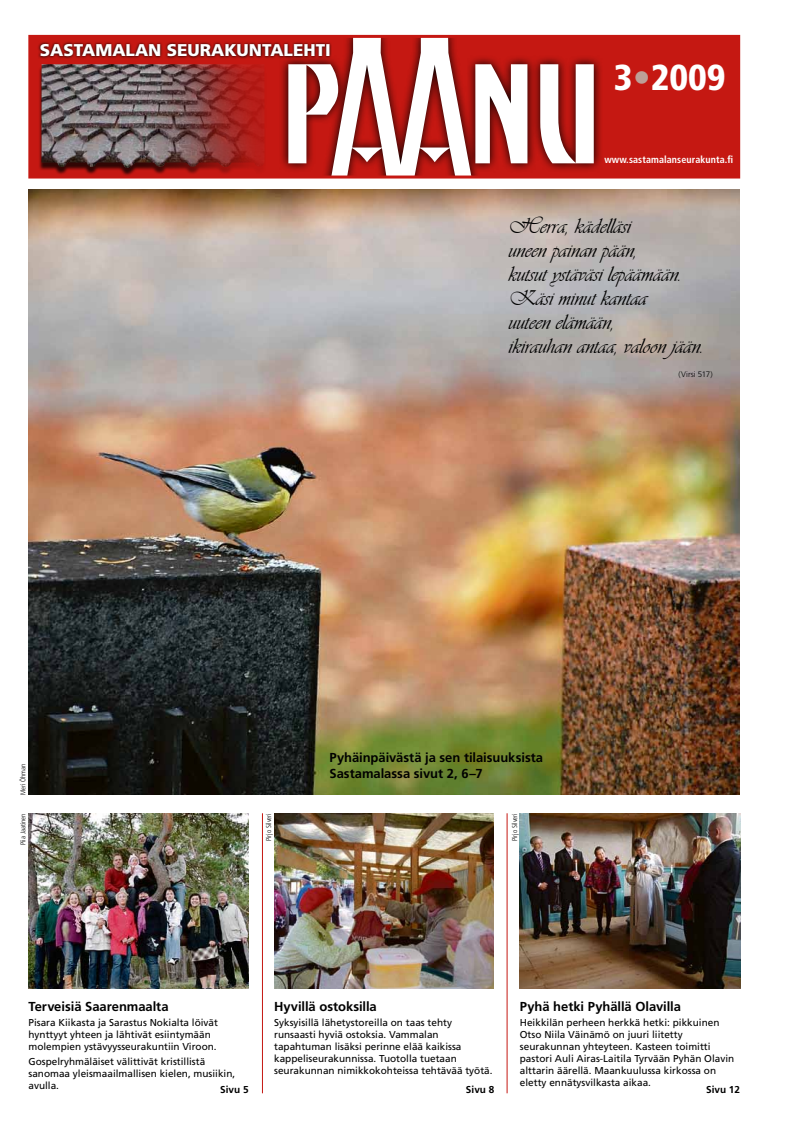
<style>
.page{position:relative;width:794px;height:1134px;background:#fff}
.page>*{position:absolute;margin:0;border:0;box-sizing:border-box;transform-origin:0 0}
.t1{font:900 condensed 36px "Frutiger";color:#fff}
.t2{font:22px/24px "Vivaldii";color:#000}
.t3{font:900 17px "Frutiger";color:#fff}
.t4{font:700 13px/16px "Frutiger";letter-spacing:-.005em;color:#000}
.t5{font:10px/12px "Frutiger";color:#000}
.t6{font:700 condensed 10px "Frutiger";letter-spacing:.01em;color:#fff}
.t7{font:700 10px "Frutiger";color:#000}
.t8{font:300 8px "Frutiger";letter-spacing:.005em;color:#000}
.t9{font:300 condensed 7px "Frutiger";color:#000}
.s1{color:#bd9f97}
</style>
<div class="page">
<img style="left:28px;top:189px;width:711px;height:605px">
<div style="left:30px;top:36px;width:708px;height:141px;background:#c51812"></div>
<svg style="left:281px;top:59px;width:320px;height:110px"></svg>
<svg style="left:288px;top:39px;width:306px;height:136px"></svg>
<div style="left:28px;top:35px;width:712px;height:144px;border:3px solid #c51812"></div>
<div style="left:38px;top:67px;width:229px;height:110px;background:#000;opacity:.75"></div>
<img style="left:42px;top:64px;width:222px;height:104px">
<svg style="left:38px;top:41px;width:294px;height:18px"></svg>
<hr style="left:262px;top:813px;width:1px;height:280px;background:#c51812">
<img style="left:520px;top:813px;width:220px;height:176px">
<img style="left:28px;top:813px;width:221px;height:176px">
<hr style="left:506px;top:813px;width:1px;height:280px;background:#c51812">
<img style="left:274px;top:813px;width:220px;height:176px">
<h3 class="t3" style="left:40px;top:40px;width:292px">SASTAMALAN SEURAKUNTALEHTI</h3>
<h1 class="t1" style="left:614px;top:56px;width:113px">3<span class="s1">•</span>2009</h1>
<p class="t6" style="left:604px;top:154px;width:130px">www.sastamalanseurakunta.fi</p>
<h2 class="t2" style="left:508px;top:214px;width:197px">Herra, kädelläsi<br>uneen painan pään,<br>kutsut ystäväsi lepäämään.<br>Käsi minut kantaa<br>uuteen elämään,<br>ikirauhan antaa, valoon jään.</h2>
<p class="t8" style="left:678px;top:370px;width:36px">(Virsi 517)</p>
<p class="t9" style="left:19px;top:795px;width:33px;rotate:-90deg">Meri Öhman</p>
<h3 class="t4" style="left:329px;top:749px;width:215px">Pyhäinpäivästä ja sen tilaisuuksista<br>Sastamalassa sivut 2, 6–7</h3>
<p class="t9" style="left:19px;top:845px;width:33px;rotate:-90deg">Piia Jaatinen</p>
<p class="t9" style="left:265px;top:841px;width:29px;rotate:-90deg">Pirjo Silveri</p>
<p class="t9" style="left:510px;top:841px;width:29px;rotate:-90deg">Pirjo Silveri</p>
<h3 class="t4" style="left:28px;top:999px;width:142px">Terveisiä Saarenmaalta</h3>
<p class="t5" style="left:28px;top:1017px;width:191px">Pisara Kiikasta ja Sarastus Nokialta löivät hynttyyt yhteen ja lähtivät esiintymään molempien ystävyysseurakuntiin Viroon.</p>
<p class="t5" style="left:28px;top:1055px;width:208px">Gospelryhmäläiset välittivät kristillistä sanomaa yleismaailmallisen kielen, musiikin, avulla.</p>
<h3 class="t4" style="left:274px;top:999px;width:104px">Hyvillä ostoksilla</h3>
<p class="t5" style="left:274px;top:1017px;width:220px">Syksyisillä lähetystoreilla on taas tehty runsaasti hyviä ostoksia. Vammalan tapahtuman lisäksi perinne elää kaikissa kappeliseurakunnissa. Tuotolla tuetaan seurakunnan nimikkokohteissa tehtävää työtä.</p>
<p class="t7" style="left:466px;top:1084px;width:30px">Sivu 8</p>
<h3 class="t4" style="left:520px;top:999px;width:163px">Pyhä hetki Pyhällä Olavilla</h3>
<p class="t5" style="left:520px;top:1017px;width:216px">Heikkilän perheen herkkä hetki: pikkuinen Otso Niila Väinämö on juuri liitetty seurakunnan yhteyteen. Kasteen toimitti pastori Auli Airas-Laitila Tyrvään Pyhän Olavin alttarin äärellä. Maankuulussa kirkossa on eletty ennätysvilkasta aikaa.</p>
<p class="t7" style="left:220px;top:1084px;width:30px">Sivu 5</p>
<p class="t7" style="left:706px;top:1084px;width:35px">Sivu 12</p>
</div>
